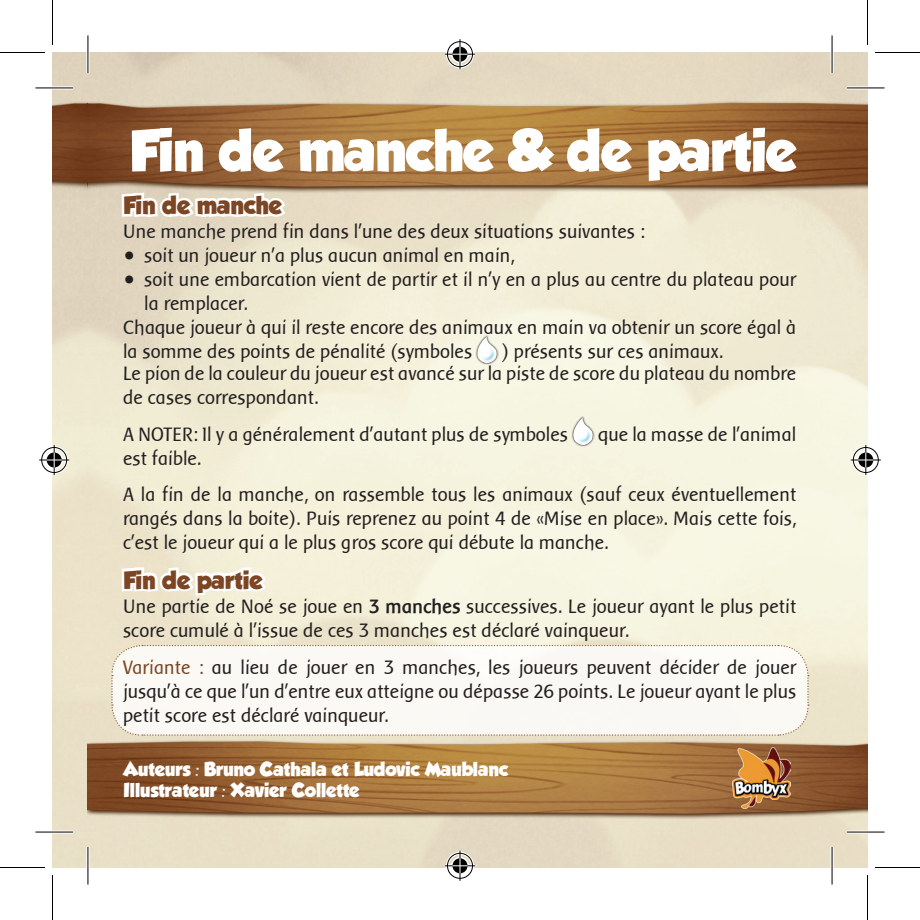
<style>
.page{position:relative;width:920px;height:920px;background:#fff}
.page>*{position:absolute;margin:0;border:0;box-sizing:border-box;transform-origin:0 0}
.t1{font:52.5px "GROBOLD";letter-spacing:-.01em;color:#fff}
.t2{font:22.5px "GROBOLD";color:#7c4624}
.t3{font:20px/24px "Baar Sophia";color:#231f20}
.t4{font:17.5px "GROBOLD";color:#fff}
.s1{font-family:"Minion Pro";font-size:30px}
.s2{font-weight:700}
.s3{color:#7c4624}
</style>
<div class="page">
<img style="left:52px;top:53px;width:815px;height:814px">
<img style="left:88px;top:739px;width:779px;height:81px">
<img style="left:52px;top:101px;width:815px;height:92px">
<div style="left:111px;top:644px;width:698px;height:92px;background:#faf9f4"></div>
<svg style="left:119px;top:52px;width:170px;height:169px;background:#bb9e81"></svg>
<svg style="left:119px;top:564px;width:150px;height:58px"></svg>
<img style="left:475px;top:334px;width:23px;height:31px">
<img style="left:572px;top:416px;width:23px;height:30px">
<img style="left:732px;top:748px;width:59px;height:61px">
<hr style="left:35px;top:86px;width:38px;height:3px;background:#fff">
<hr style="left:847px;top:86px;width:38px;height:3px;background:#fff">
<svg style="left:35px;top:830px;width:38px;height:4px"></svg>
<svg style="left:847px;top:830px;width:38px;height:4px"></svg>
<hr style="left:86px;top:35px;width:3px;height:38px;background:#fff">
<hr style="left:86px;top:847px;width:3px;height:38px;background:#fff">
<svg style="left:830px;top:35px;width:4px;height:38px"></svg>
<svg style="left:830px;top:847px;width:4px;height:38px"></svg>
<hr style="left:35px;top:88px;width:38px;height:1px;background:#000">
<hr style="left:847px;top:88px;width:38px;height:1px;background:#000">
<hr style="left:35px;top:832px;width:38px;height:1px;background:#000">
<hr style="left:847px;top:832px;width:38px;height:1px;background:#000">
<hr style="left:88px;top:35px;width:1px;height:38px;background:#000">
<hr style="left:88px;top:847px;width:1px;height:38px;background:#000">
<hr style="left:832px;top:35px;width:1px;height:38px;background:#000">
<hr style="left:832px;top:847px;width:1px;height:38px;background:#000">
<hr style="left:0;top:52px;width:45px;height:1px;background:#000">
<hr style="left:875px;top:52px;width:45px;height:1px;background:#000">
<hr style="left:0;top:867px;width:45px;height:1px;background:#000">
<hr style="left:875px;top:867px;width:45px;height:1px;background:#000">
<hr style="left:52px;top:0;width:1px;height:45px;background:#000">
<hr style="left:52px;top:875px;width:1px;height:45px;background:#000">
<hr style="left:867px;top:0;width:1px;height:45px;background:#000">
<hr style="left:867px;top:875px;width:1px;height:45px;background:#000">
<div style="left:446px;top:40px;width:28px;height:28px;border:3px solid #fff;border-radius:50%"></div>
<hr style="left:445px;top:53px;width:30px;height:3px;background:#fff">
<svg style="left:458px;top:39px;width:4px;height:30px"></svg>
<div style="left:451px;top:45px;width:18px;height:18px;border:3px solid #fff;border-radius:50%"></div>
<div style="left:447px;top:41px;width:26px;height:26px;border:1px solid #000;border-radius:50%"></div>
<hr style="left:445px;top:54px;width:30px;height:1px;background:#000">
<hr style="left:460px;top:39px;width:1px;height:30px;background:#000">
<svg style="left:452px;top:47px;width:15px;height:15px"></svg>
<div style="left:446px;top:852px;width:28px;height:28px;border:3px solid #fff;border-radius:50%"></div>
<hr style="left:445px;top:864px;width:30px;height:3px;background:#fff">
<svg style="left:458px;top:851px;width:4px;height:30px"></svg>
<div style="left:451px;top:857px;width:18px;height:18px;border:3px solid #fff;border-radius:50%"></div>
<div style="left:447px;top:853px;width:26px;height:26px;border:1px solid #000;border-radius:50%"></div>
<hr style="left:445px;top:865px;width:30px;height:1px;background:#000">
<hr style="left:460px;top:851px;width:1px;height:30px;background:#000">
<svg style="left:452px;top:858px;width:15px;height:15px"></svg>
<div style="left:40px;top:446px;width:28px;height:28px;border:3px solid #fff;border-radius:50%"></div>
<svg style="left:39px;top:458px;width:30px;height:4px"></svg>
<hr style="left:53px;top:445px;width:3px;height:30px;background:#fff">
<div style="left:45px;top:451px;width:18px;height:18px;border:3px solid #fff;border-radius:50%"></div>
<div style="left:41px;top:447px;width:26px;height:26px;border:1px solid #000;border-radius:50%"></div>
<hr style="left:39px;top:460px;width:30px;height:1px;background:#000">
<hr style="left:54px;top:445px;width:1px;height:30px;background:#000">
<svg style="left:47px;top:452px;width:15px;height:15px"></svg>
<div style="left:852px;top:446px;width:28px;height:28px;border:3px solid #fff;border-radius:50%"></div>
<svg style="left:851px;top:458px;width:30px;height:4px"></svg>
<hr style="left:864px;top:445px;width:3px;height:30px;background:#fff">
<div style="left:857px;top:451px;width:18px;height:18px;border:3px solid #fff;border-radius:50%"></div>
<div style="left:853px;top:447px;width:26px;height:26px;border:1px solid #000;border-radius:50%"></div>
<hr style="left:851px;top:460px;width:30px;height:1px;background:#000">
<hr style="left:865px;top:445px;width:1px;height:30px;background:#000">
<svg style="left:858px;top:452px;width:15px;height:15px"></svg>
<p class="t1" style="left:130px;top:119px;width:668px">Fin de manche &amp; de partie</p>
<p class="t2" style="left:123px;top:192px;width:160px">Fin de manche</p>
<p class="t3" style="left:123px;top:219px;width:523px">Une manche prend fin dans l’une des deux situations suivantes :</p>
<p class="t3" style="left:123px;top:243px;width:393px"><span class="s1">•</span> soit un joueur n’a plus aucun animal en main,</p>
<p class="t3" style="left:145px;top:267px;width:653px;text-indent:-21px"><span class="s1">•</span> soit une embarcation vient de partir et il n’y en a plus au centre du plateau pour la remplacer.</p>
<p class="t3" style="left:123px;top:315px;width:675px">Chaque joueur à qui il reste encore des animaux en main va obtenir un score égal à la somme des points de pénalité (symboles</p>
<p class="t3" style="left:502px;top:339px;width:223px">) présents sur ces animaux.</p>
<p class="t3" style="left:123px;top:361px;width:675px">Le pion de la couleur du joueur est avancé sur la piste de score du plateau du nombre de cases correspondant.</p>
<p class="t3" style="left:123px;top:422px;width:447px">A NOTER: Il y a généralement d’autant plus de symboles</p>
<p class="t3" style="left:598px;top:422px;width:200px">que la masse de l’animal</p>
<p class="t3" style="left:123px;top:446px;width:80px">est faible.</p>
<p class="t3" style="left:123px;top:482px;width:675px;text-align:justify">A la fin de la manche, on rassemble tous les animaux (sauf ceux éventuellement rangés dans la boite). Puis reprenez au point 4 de «Mise en place». Mais cette fois, c’est le joueur qui a le plus gros score qui débute la manche.</p>
<p class="t2" style="left:123px;top:566px;width:141px">Fin de partie</p>
<p class="t3" style="left:123px;top:594px;width:675px">Une partie de Noé se joue en <span class="s2">3 manches</span> successives. Le joueur ayant le plus petit score cumulé à l’issue de ces 3 manches est déclaré vainqueur.</p>
<p class="t3" style="left:123px;top:656px;width:675px;text-align:justify"><span class="s3">Variante :</span> au lieu de jouer en 3 manches, les joueurs peuvent décider de jouer jusqu’à ce que l’un d’entre eux atteigne ou dépasse 26 points. Le joueur ayant le plus petit score est déclaré vainqueur.</p>
<p class="t4" style="left:123px;top:758px;width:386px">Auteurs : Bruno Cathala et Ludovic Maublanc</p>
<p class="t4" style="left:123px;top:779px;width:238px">Illustrateur : Xavier Collette</p>
</div>
